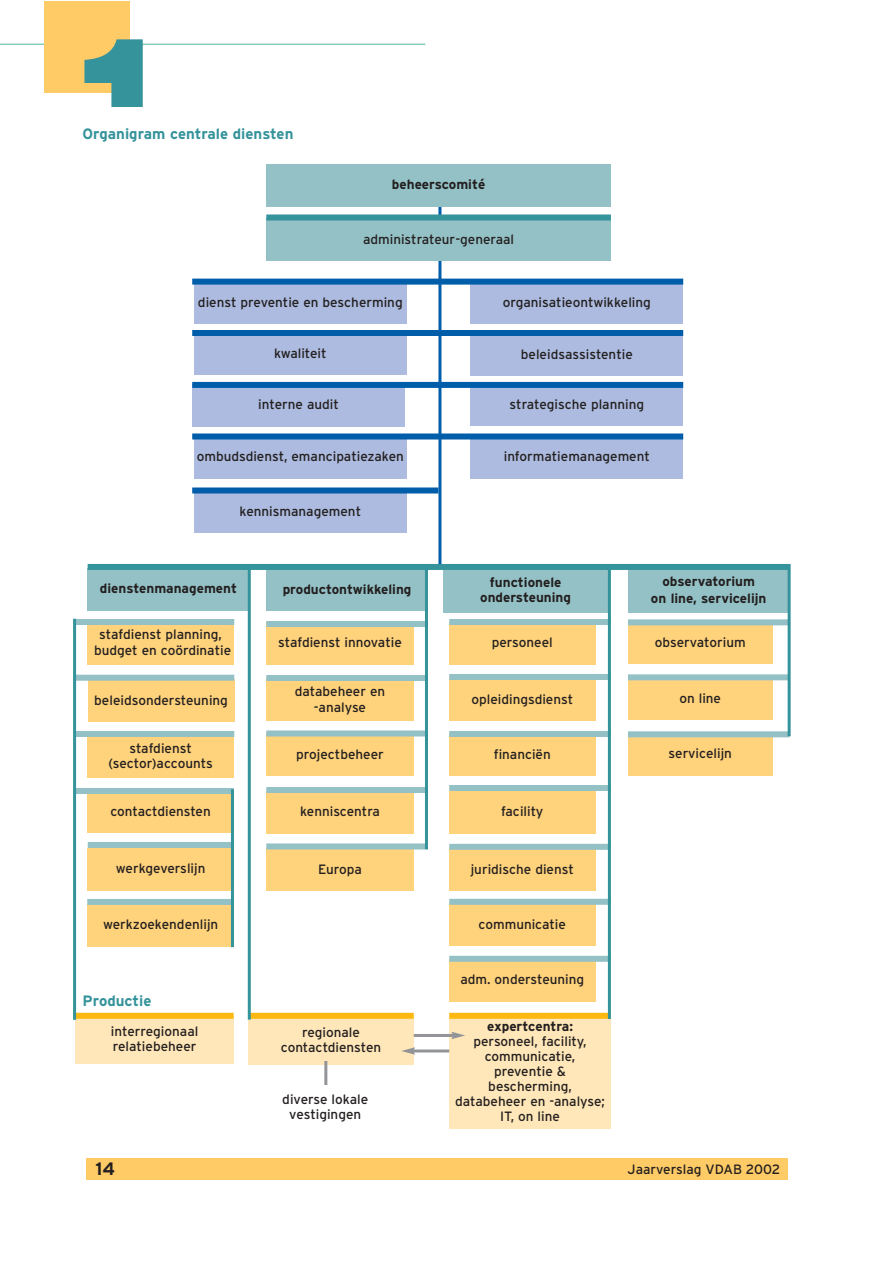
<style>
.page{position:relative;width:893px;height:1263px;background:#fff}
.page>*{position:absolute;margin:0;border:0;box-sizing:border-box;transform-origin:0 0}
.t1{font:700 225px "Interstate";color:#35939b}
.t2{font:700 18px "Interstate";color:#231f1f}
.t3{font:700 15px "Interstate";color:#35939b}
.t4{font:13.5px/15px "Interstate";color:#231f1f;text-align:center}
.t5{font:700 13.5px/15px "Interstate";color:#231f1f;text-align:center}
</style>
<div class="page">
<div style="left:86px;top:1158px;width:701px;height:21px;background:#ffcb66"></div>
<hr style="left:1px;top:44px;width:424px;height:1px;background:#85cebc">
<div style="left:44px;top:2px;width:85px;height:91px;background:#ffcb66"></div>
<div style="left:88px;top:904px;width:146px;height:42px;background:#ffd27c"></div>
<div style="left:87px;top:899px;width:147px;height:6px;background:#94c1c6"></div>
<hr style="left:438px;top:193px;width:3px;height:374px;background:#005daa">
<div style="left:266px;top:164px;width:345px;height:42px;background:#94c1c6"></div>
<div style="left:266px;top:219px;width:345px;height:42px;background:#94c1c6"></div>
<div style="left:470px;top:282px;width:213px;height:42px;background:#acbbdf"></div>
<div style="left:470px;top:333px;width:213px;height:43px;background:#acbbdf"></div>
<div style="left:470px;top:383px;width:213px;height:43px;background:#acbbdf"></div>
<div style="left:470px;top:436px;width:213px;height:42px;background:#acbbdf"></div>
<div style="left:194px;top:282px;width:212px;height:42px;background:#acbbdf"></div>
<div style="left:194px;top:332px;width:212px;height:43px;background:#acbbdf"></div>
<div style="left:192px;top:384px;width:213px;height:43px;background:#acbbdf"></div>
<div style="left:194px;top:436px;width:212px;height:42px;background:#acbbdf"></div>
<div style="left:194px;top:490px;width:212px;height:43px;background:#acbbdf"></div>
<div style="left:88px;top:568px;width:161px;height:43px;background:#94c1c6"></div>
<div style="left:266px;top:568px;width:162px;height:43px;background:#94c1c6"></div>
<div style="left:442px;top:568px;width:166px;height:44px;background:#94c1c6"></div>
<div style="left:628px;top:568px;width:161px;height:45px;background:#94c1c6"></div>
<div style="left:88px;top:622px;width:146px;height:42px;background:#ffd27c"></div>
<div style="left:88px;top:735px;width:146px;height:43px;background:#ffd27c"></div>
<div style="left:88px;top:791px;width:146px;height:42px;background:#ffd27c"></div>
<div style="left:88px;top:848px;width:146px;height:42px;background:#ffd27c"></div>
<div style="left:266px;top:622px;width:148px;height:42px;background:#ffd27c"></div>
<div style="left:266px;top:678px;width:148px;height:43px;background:#ffd27c"></div>
<div style="left:266px;top:734px;width:148px;height:42px;background:#ffd27c"></div>
<div style="left:266px;top:791px;width:148px;height:42px;background:#ffd27c"></div>
<div style="left:266px;top:848px;width:148px;height:43px;background:#ffd27c"></div>
<div style="left:449px;top:622px;width:146px;height:42px;background:#ffd27c"></div>
<div style="left:449px;top:678px;width:146px;height:43px;background:#ffd27c"></div>
<div style="left:449px;top:734px;width:146px;height:42px;background:#ffd27c"></div>
<div style="left:449px;top:791px;width:146px;height:42px;background:#ffd27c"></div>
<div style="left:449px;top:848px;width:146px;height:43px;background:#ffd27c"></div>
<div style="left:449px;top:904px;width:146px;height:42px;background:#ffd27c"></div>
<div style="left:449px;top:959px;width:146px;height:42px;background:#ffd27c"></div>
<div style="left:628px;top:733px;width:144px;height:42px;background:#ffd27c"></div>
<div style="left:628px;top:678px;width:144px;height:42px;background:#ffd27c"></div>
<div style="left:628px;top:621px;width:144px;height:43px;background:#ffd27c"></div>
<div style="left:76px;top:1016px;width:158px;height:47px;background:#ffe7b9"></div>
<div style="left:248px;top:1016px;width:166px;height:48px;background:#ffe7b9"></div>
<div style="left:449px;top:1016px;width:162px;height:113px;background:#ffe7b9"></div>
<div style="left:88px;top:564px;width:701px;height:6px;background:#35939b"></div>
<div style="left:266px;top:214px;width:345px;height:6px;background:#35939b"></div>
<div style="left:192px;top:279px;width:491px;height:6px;background:#005daa"></div>
<div style="left:192px;top:330px;width:491px;height:6px;background:#005daa"></div>
<div style="left:192px;top:382px;width:491px;height:6px;background:#005daa"></div>
<div style="left:192px;top:434px;width:491px;height:6px;background:#005daa"></div>
<div style="left:192px;top:488px;width:246px;height:6px;background:#005daa"></div>
<div style="left:266px;top:621px;width:162px;height:6px;background:#94c1c6"></div>
<div style="left:266px;top:675px;width:162px;height:6px;background:#94c1c6"></div>
<div style="left:266px;top:730px;width:162px;height:6px;background:#94c1c6"></div>
<div style="left:628px;top:619px;width:161px;height:6px;background:#94c1c6"></div>
<div style="left:628px;top:674px;width:161px;height:6px;background:#94c1c6"></div>
<div style="left:628px;top:731px;width:161px;height:6px;background:#94c1c6"></div>
<div style="left:449px;top:619px;width:162px;height:6px;background:#94c1c6"></div>
<div style="left:449px;top:674px;width:162px;height:6px;background:#94c1c6"></div>
<div style="left:449px;top:731px;width:162px;height:6px;background:#94c1c6"></div>
<div style="left:449px;top:785px;width:162px;height:6px;background:#94c1c6"></div>
<div style="left:449px;top:844px;width:162px;height:6px;background:#94c1c6"></div>
<div style="left:449px;top:899px;width:162px;height:6px;background:#94c1c6"></div>
<div style="left:449px;top:956px;width:162px;height:6px;background:#94c1c6"></div>
<div style="left:266px;top:787px;width:162px;height:6px;background:#94c1c6"></div>
<div style="left:266px;top:843px;width:162px;height:6px;background:#94c1c6"></div>
<hr style="left:425px;top:567px;width:3px;height:282px;background:#35939b">
<div style="left:74px;top:619px;width:160px;height:6px;background:#94c1c6"></div>
<div style="left:75px;top:731px;width:159px;height:6px;background:#94c1c6"></div>
<div style="left:75px;top:788px;width:159px;height:6px;background:#94c1c6"></div>
<div style="left:88px;top:842px;width:146px;height:6px;background:#94c1c6"></div>
<div style="left:248px;top:1013px;width:166px;height:6px;background:#fdb812"></div>
<div style="left:449px;top:1013px;width:162px;height:6px;background:#fdb812"></div>
<hr style="left:324px;top:1061px;width:3px;height:24px;background:#939497">
<hr style="left:414px;top:1034px;width:40px;height:3px;background:#939497">
<svg style="left:451px;top:1032px;width:14px;height:7px"></svg>
<hr style="left:412px;top:1050px;width:37px;height:3px;background:#939497">
<svg style="left:402px;top:1047px;width:13px;height:8px"></svg>
<div style="left:74px;top:1013px;width:160px;height:6px;background:#fdb812"></div>
<hr style="left:248px;top:567px;width:3px;height:453px;background:#35939b">
<hr style="left:608px;top:567px;width:3px;height:452px;background:#35939b">
<hr style="left:787px;top:564px;width:3px;height:172px;background:#35939b">
<div style="left:88px;top:680px;width:146px;height:42px;background:#ffd27c"></div>
<div style="left:75px;top:675px;width:159px;height:6px;background:#94c1c6"></div>
<hr style="left:73px;top:619px;width:3px;height:401px;background:#35939b">
<hr style="left:231px;top:789px;width:3px;height:158px;background:#35939b">
<h1 class="t1" style="left:76px;top:32px;width:88px">1</h1>
<p class="t3" style="left:83px;top:128px;width:212px">Organigram centrale diensten</p>
<p class="t5" style="left:392px;top:178px;width:95px">beheerscomité</p>
<p class="t4" style="left:363px;top:233px;width:153px">administrateur-generaal</p>
<p class="t4" style="left:198px;top:296px;width:206px">dienst preventie en bescherming</p>
<p class="t4" style="left:274px;top:347px;width:54px">kwaliteit</p>
<p class="t4" style="left:503px;top:296px;width:149px">organisatieontwikkeling</p>
<p class="t4" style="left:521px;top:347px;width:113px">beleidsassistentie</p>
<p class="t4" style="left:258px;top:398px;width:82px">interne audit</p>
<p class="t4" style="left:509px;top:398px;width:136px">strategische planning</p>
<p class="t4" style="left:197px;top:450px;width:209px">ombudsdienst, emancipatiezaken</p>
<p class="t4" style="left:504px;top:450px;width:148px">informatiemanagement</p>
<p class="t4" style="left:239px;top:504px;width:123px">kennismanagement</p>
<p class="t5" style="left:100px;top:582px;width:139px">dienstenmanagement</p>
<p class="t5" style="left:283px;top:582px;width:130px">productontwikkeling</p>
<p class="t5" style="left:480px;top:576px;width:92px">functionele ondersteuning</p>
<p class="t5" style="left:651px;top:575px;width:117px;line-height:16.2px">observatorium<br>on line, servicelijn</p>
<p class="t4" style="left:94px;top:627px;width:139px;line-height:16.5px">stafdienst planning, budget en coördinatie</p>
<p class="t4" style="left:655px;top:635px;width:92px">observatorium</p>
<p class="t4" style="left:278px;top:636px;width:125px">stafdienst innovatie</p>
<p class="t4" style="left:295px;top:684px;width:92px;line-height:16.2px">databeheer en -analyse</p>
<p class="t4" style="left:296px;top:748px;width:89px">projectbeheer</p>
<p class="t4" style="left:491px;top:636px;width:63px">personeel</p>
<p class="t4" style="left:679px;top:692px;width:43px">on line</p>
<p class="t4" style="left:471px;top:692px;width:103px">opleidingsdienst</p>
<p class="t4" style="left:94px;top:694px;width:135px">beleidsondersteuning</p>
<p class="t4" style="left:108px;top:742px;width:106px">stafdienst (sector)accounts</p>
<p class="t4" style="left:110px;top:805px;width:102px">contactdiensten</p>
<p class="t4" style="left:668px;top:747px;width:65px">servicelijn</p>
<p class="t4" style="left:494px;top:748px;width:58px">financiën</p>
<p class="t4" style="left:300px;top:805px;width:81px">kenniscentra</p>
<p class="t4" style="left:501px;top:805px;width:44px">facility</p>
<p class="t4" style="left:116px;top:862px;width:91px">werkgeverslijn</p>
<p class="t4" style="left:103px;top:918px;width:117px">werkzoekendenlijn</p>
<p class="t3" style="left:83px;top:995px;width:70px">Productie</p>
<p class="t4" style="left:318px;top:863px;width:45px">Europa</p>
<p class="t4" style="left:470px;top:863px;width:105px">juridische dienst</p>
<p class="t4" style="left:478px;top:918px;width:89px">communicatie</p>
<p class="t4" style="left:460px;top:973px;width:125px">adm. ondersteuning</p>
<p class="t4" style="left:111px;top:1025px;width:89px;text-align:left">interregionaal relatiebeheer</p>
<p class="t4" style="left:281px;top:1026px;width:102px">regionale contactdiensten</p>
<p class="t5" style="left:487px;top:1020px;width:88px">expertcentra:</p>
<p class="t4" style="left:455px;top:1035px;width:151px">personeel, facility, communicatie, preventie &amp; bescherming, databeheer en -analyse;<br>IT, on line</p>
<p class="t4" style="left:282px;top:1093px;width:87px">diverse lokale vestigingen</p>
<h2 class="t2" style="left:96px;top:1162px;width:21px">14</h2>
<p class="t4" style="left:627px;top:1163px;width:154px">Jaarverslag VDAB 2002</p>
</div>
